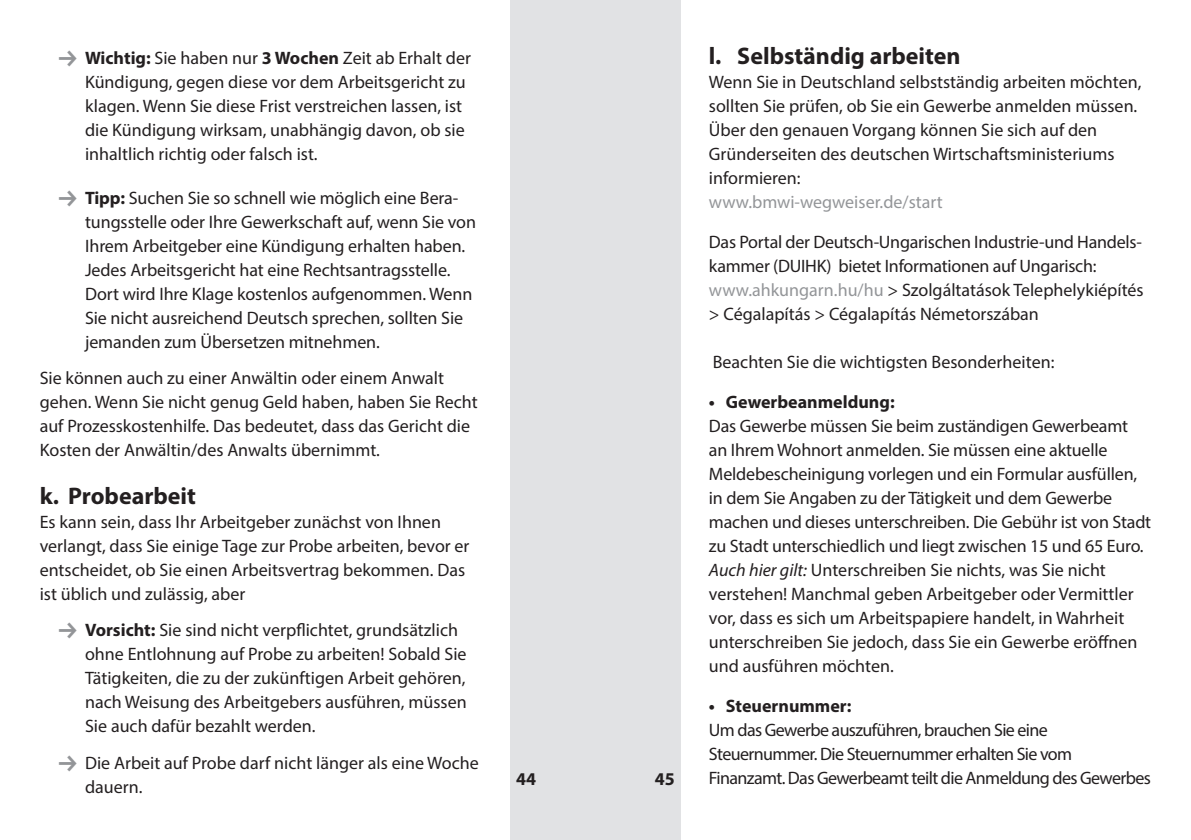
<style>
.page{position:relative;width:1191px;height:840px;background:#fff}
.page>*{position:absolute;margin:0;border:0;box-sizing:border-box;transform-origin:0 0}
.t1{font:700 24px "Myriad Pro";color:#231f20}
.t2{font:18px/24px "Myriad Pro";color:#231f20}
.t3{font:18px/24px "Myriad Pro";letter-spacing:-.035em;color:#231f20}
.t4{font:700 18px "Myriad Pro";color:#231f20}
.t5{font:18px "Myriad Pro";color:#939598}
.s1{font-weight:700}
.s2{color:#939598}
.s3{font-style:italic}
</style>
<div class="page">
<div style="left:510px;top:0;width:170px;height:839px;background:#e1e2e4"></div>
<p class="t2" style="left:85px;top:45px;width:387px"><span class="s1">Wichtig:</span> Sie haben nur <span class="s1">3 Wochen</span> Zeit ab Erhalt der Kündigung, gegen diese vor dem Arbeitsgericht zu klagen. Wenn Sie diese Frist verstreichen lassen, ist die Kündigung wirksam, unabhängig davon, ob sie inhaltlich richtig oder falsch ist.</p>
<p class="t2" style="left:85px;top:185px;width:392px"><span class="s1">Tipp:</span> Suchen Sie so schnell wie möglich eine Bera&shy;tungsstelle oder Ihre Gewerkschaft auf, wenn Sie von Ihrem Arbeitgeber eine Kündigung erhalten haben.<br>Jedes Arbeitsgericht hat eine Rechtsantragsstelle.<br>Dort wird Ihre Klage kostenlos aufgenommen. Wenn Sie nicht ausreichend Deutsch sprechen, sollten Sie jemanden zum Übersetzen mitnehmen.</p>
<p class="t2" style="left:40px;top:365px;width:439px">Sie können auch zu einer Anwältin oder einem Anwalt gehen. Wenn Sie nicht genug Geld haben, haben Sie Recht auf Prozesskostenhilfe. Das bedeutet, dass das Gericht die Kosten der Anwältin/des Anwalts übernimmt.</p>
<h1 class="t1" style="left:40px;top:480px;width:158px">k. Probearbeit</h1>
<p class="t2" style="left:40px;top:509px;width:431px">Es kann sein, dass Ihr Arbeitgeber zunächst von Ihnen verlangt, dass Sie einige Tage zur Probe arbeiten, bevor er entscheidet, ob Sie einen Arbeitsvertrag bekommen. Das ist üblich und zulässig, aber</p>
<p class="t2" style="left:85px;top:617px;width:383px"><span class="s1">Vorsicht:</span> Sie sind nicht verpflichtet, grundsätzlich ohne Entlohnung auf Probe zu arbeiten! Sobald Sie Tätigkeiten, die zu der zukünftigen Arbeit gehören, nach Weisung des Arbeitgebers ausführen, müssen Sie auch dafür bezahlt werden.</p>
<p class="t2" style="left:85px;top:749px;width:395px">Die Arbeit auf Probe darf nicht länger als eine Woche dauern.</p>
<p class="t4" style="left:516px;top:766px;width:21px">44</p>
<p class="t4" style="left:655px;top:766px;width:21px">45</p>
<h1 class="t1" style="left:709px;top:40px;width:253px">l. Selbständig arbeiten</h1>
<p class="t2" style="left:709px;top:69px;width:434px">Wenn Sie in Deutschland selbstständig arbeiten möchten, sollten Sie prüfen, ob Sie ein Gewerbe anmelden müssen.<br>Über den genauen Vorgang können Sie sich auf den Gründerseiten des deutschen Wirtschaftsministeriums informieren:</p>
<p class="t5" style="left:709px;top:191px;width:235px">www.bmwi-wegweiser.de/start</p>
<p class="t2" style="left:709px;top:229px;width:436px">Das Portal der Deutsch-Ungarischen Industrie-und Handels&shy;kammer (DUIHK) bietet Informationen auf Ungarisch: <span class="s2">www.ahkungarn.hu/hu</span> &gt; Szolgáltatások Telephelykiépítés &gt; Cégalapítás &gt; Cégalapítás Németorszában</p>
<p class="t2" style="left:712px;top:349px;width:343px">Beachten Sie die wichtigsten Besonderheiten:</p>
<p class="t4" style="left:709px;top:390px;width:187px">• Gewerbeanmeldung:</p>
<p class="t2" style="left:709px;top:413px;width:444px">Das Gewerbe müssen Sie beim zuständigen Gewerbeamt<br>an Ihrem Wohnort anmelden. Sie müssen eine aktuelle Meldebescheinigung vorlegen und ein Formular ausfüllen, in dem Sie Angaben zu der Tätigkeit und dem Gewerbe machen und dieses unterschreiben. Die Gebühr ist von Stadt zu Stadt unterschiedlich und liegt zwischen 15 und 65 Euro.<br><span class="s3">Auch hier gilt:</span> Unterschreiben Sie nichts, was Sie nicht verstehen! Manchmal geben Arbeitgeber oder Vermittler vor, dass es sich um Arbeitspapiere handelt, in Wahrheit unterschreiben Sie jedoch, dass Sie ein Gewerbe eröffnen und ausführen möchten.</p>
<p class="t4" style="left:709px;top:694px;width:144px">• Steuernummer:</p>
<p class="t3" style="left:709px;top:717px;width:443px">Um das Gewerbe auszuführen, brauchen Sie eine<br>Steuernummer. Die Steuernummer erhalten Sie vom<br>Finanzamt. Das Gewerbeamt teilt die Anmeldung des Gewerbes</p>
</div>
